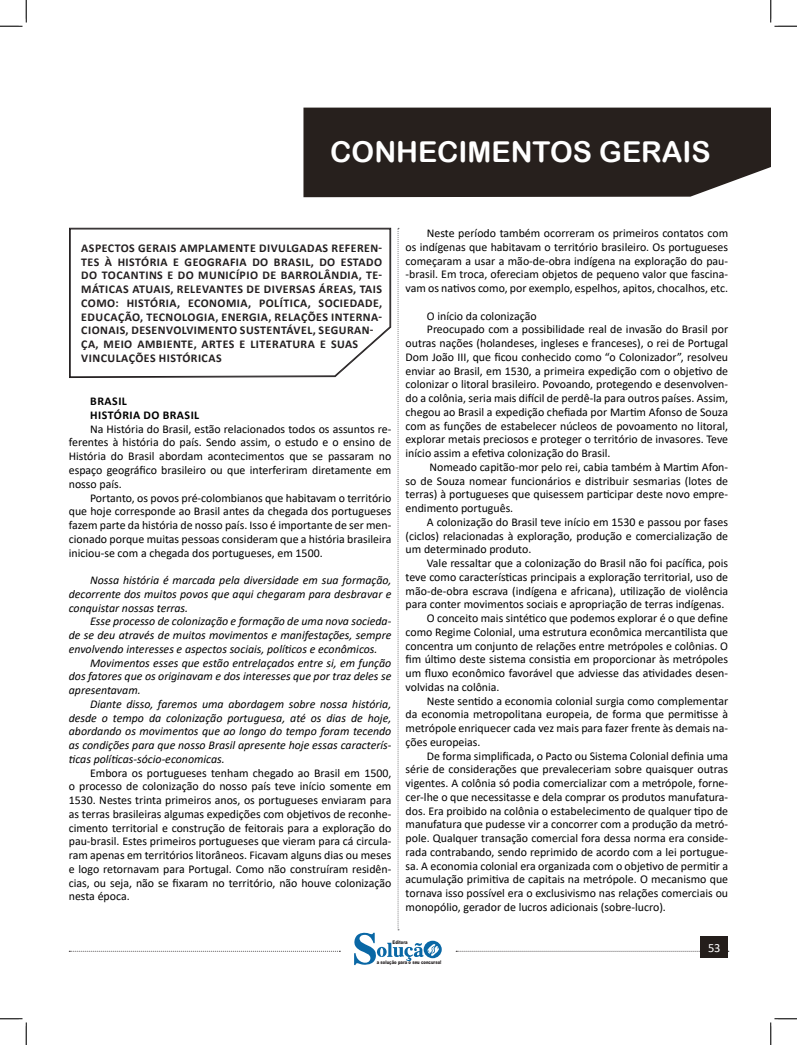
<style>
.page{position:relative;width:797px;height:1045px;background:#fff}
.page>*{position:absolute;margin:0;border:0;box-sizing:border-box;transform-origin:0 0}
.t1{font:28.75px "Arial Rounded MT Bold";color:#fff}
.t2{font:12.5px "Calibri";color:#fff}
.Normal__Web{font:11.88px/13.8px "Calibri";color:#000;text-align:justify}
.x_msonormal{font:11.88px/13.8px "Calibri";color:#000;text-align:justify}
.t3{font:italic 11.88px/13.8px "Calibri";color:#000;text-align:justify}
.CAIXINHAS{font:700 11.88px/13.8px "Calibri";letter-spacing:.04em;color:#231f20}
.TITULO_DE_LEI{font:700 11.88px "Calibri";letter-spacing:.04em;color:#000}
.t4{font:900 5px "Arial";color:#231f20;scale:.76 1}
</style>
<div class="page">
<svg style="left:69px;top:951px;width:271px;height:1px"></svg>
<svg style="left:456px;top:951px;width:273px;height:1px"></svg>
<div style="left:700px;top:936px;width:28px;height:22px;background:#241e1b"></div>
<svg style="left:354px;top:228px;width:88px;height:737px"></svg>
<div style="left:303px;top:108px;width:467px;height:89px;background:#27201d"></div>
<svg style="left:70px;top:229px;width:320px;height:148px"></svg>
<svg style="left:0;top:0;width:27px;height:27px"></svg>
<svg style="left:0;top:1018px;width:27px;height:27px"></svg>
<svg style="left:770px;top:0;width:27px;height:27px"></svg>
<svg style="left:770px;top:1018px;width:27px;height:27px"></svg>
<h1 class="t1" style="left:330px;top:134px;width:382px">CONHECIMENTOS GERAIS</h1>
<p class="CAIXINHAS" style="left:81px;top:241px;width:302px">ASPECTOS GERAIS AMPLAMENTE DIVULGADAS REFEREN-TES À HISTÓRIA E GEOGRAFIA DO BRASIL, DO ESTADO DO TOCANTINS E DO MUNICÍPIO DE BARROLÂNDIA, TE-MÁTICAS ATUAIS, RELEVANTES DE DIVERSAS ÁREAS, TAIS COMO: HISTÓRIA, ECONOMIA, POLÍTICA, SOCIEDADE, EDUCAÇÃO, TECNOLOGIA, ENERGIA, RELAÇÕES INTERNA-CIONAIS, DESENVOLVIMENTO SUSTENTÁVEL, SEGURAN-ÇA, MEIO AMBIENTE, ARTES E LITERATURA E SUAS VINCULAÇÕES HISTÓRICAS</p>
<p class="TITULO_DE_LEI" style="left:90px;top:393px;width:38px">BRASIL</p>
<p class="TITULO_DE_LEI" style="left:90px;top:406px;width:110px">HISTÓRIA DO BRASIL</p>
<p class="Normal__Web" style="left:69px;top:421px;width:324px;text-indent:21px">Na História do Brasil, estão relacionados todos os assuntos re&shy;ferentes à história do país. Sendo assim, o estudo e o ensino de História do Brasil abordam acontecimentos que se passaram no espaço geográfico brasileiro ou que interferiram diretamente em nosso país.</p>
<p class="Normal__Web" style="left:69px;top:490px;width:324px;text-indent:21px">Portanto, os povos pré-colombianos que habitavam o território que hoje corresponde ao Brasil antes da chegada dos portugueses fazem parte da história de nosso país. Isso é importante de ser men&shy;cionado porque muitas pessoas consideram que a história brasileira iniciou-se com a chegada dos portugueses, em 1500.</p>
<p class="t3" style="left:69px;top:573px;width:324px;text-indent:21px">Nossa história é marcada pela diversidade em sua formação, decorrente dos muitos povos que aqui chegaram para desbravar e conquistar nossas terras.</p>
<p class="t3" style="left:69px;top:614px;width:324px;text-indent:21px">Esse processo de colonização e formação de uma nova socieda&shy;de se deu através de muitos movimentos e manifestações, sempre envolvendo interesses e aspectos sociais, políticos e econômicos.</p>
<p class="t3" style="left:69px;top:655px;width:324px;text-indent:21px">Movimentos esses que estão entrelaçados entre si, em função dos fatores que os originavam e dos interesses que por traz deles se apresentavam.</p>
<p class="t3" style="left:69px;top:696px;width:324px;text-indent:21px">Diante disso, faremos uma abordagem sobre nossa história, desde o tempo da colonização portuguesa, até os dias de hoje, abordando os movimentos que ao longo do tempo foram tecendo as condições para que nosso Brasil apresente hoje essas caracterís&shy;ticas políticas-sócio-economicas.</p>
<p class="Normal__Web" style="left:69px;top:765px;width:324px;text-indent:21px">Embora os portugueses tenham chegado ao Brasil em 1500, o processo de colonização do nosso país teve início somente em 1530. Nestes trinta primeiros anos, os portugueses enviaram para as terras brasileiras algumas expedições com objetivos de reconhe&shy;cimento territorial e construção de feitorais para a exploração do pau-brasil. Estes primeiros portugueses que vieram para cá circula&shy;ram apenas em territórios litorâneos. Ficavam alguns dias ou meses e logo retornavam para Portugal. Como não construíram residên&shy;cias, ou seja, não se fixaram no território, não houve colonização nesta época.</p>
<p class="Normal__Web" style="left:405px;top:226px;width:324px;text-indent:21px">Neste período também ocorreram os primeiros contatos com os indígenas que habitavam o território brasileiro. Os portugueses começaram a usar a mão-de-obra indígena na exploração do pau--brasil. Em troca, ofereciam objetos de pequeno valor que fascina&shy;vam os nativos como, por exemplo, espelhos, apitos, chocalhos, etc.</p>
<p class="Normal__Web" style="left:427px;top:308px;width:111px">O início da colonização</p>
<p class="Normal__Web" style="left:405px;top:322px;width:324px;text-indent:21px">Preocupado com a possibilidade real de invasão do Brasil por outras nações (holandeses, ingleses e franceses), o rei de Portugal Dom João III, que ficou conhecido como “o Colonizador”, resolveu enviar ao Brasil, em 1530, a primeira expedição com o objetivo de colonizar o litoral brasileiro. Povoando, protegendo e desenvolven&shy;do a colônia, seria mais difícil de perdê-la para outros países. Assim, chegou ao Brasil a expedição chefiada por Martim Afonso de Souza com as funções de estabelecer núcleos de povoamento no litoral, explorar metais preciosos e proteger o território de invasores. Teve início assim a efetiva colonização do Brasil.</p>
<p class="Normal__Web" style="left:405px;top:460px;width:324px;text-indent:24px">Nomeado capitão-mor pelo rei, cabia também à Martim Afon&shy;so de Souza nomear funcionários e distribuir sesmarias (lotes de terras) à portugueses que quisessem participar deste novo empre&shy;endimento português.</p>
<p class="Normal__Web" style="left:405px;top:515px;width:324px;text-indent:21px">A colonização do Brasil teve início em 1530 e passou por fases (ciclos) relacionadas à exploração, produção e comercialização de um determinado produto.</p>
<p class="Normal__Web" style="left:405px;top:556px;width:324px;text-indent:21px">Vale ressaltar que a colonização do Brasil não foi pacífica, pois teve como características principais a exploração territorial, uso de mão-de-obra escrava (indígena e africana), utilização de violência para conter movimentos sociais e apropriação de terras indígenas.</p>
<p class="x_msonormal" style="left:405px;top:611px;width:324px;text-indent:21px">O conceito mais sintético que podemos explorar é o que define como Regime Colonial, uma estrutura econômica mercantilista que concentra um conjunto de relações entre metrópoles e colônias. O fim último deste sistema consistia em proporcionar às metrópoles um fluxo econômico favorável que adviesse das atividades desen&shy;volvidas na colônia.</p>
<p class="x_msonormal" style="left:405px;top:693px;width:324px;text-indent:21px">Neste sentido a economia colonial surgia como complementar da economia metropolitana europeia, de forma que permitisse à metrópole enriquecer cada vez mais para fazer frente às demais na&shy;ções europeias.</p>
<p class="x_msonormal" style="left:405px;top:748px;width:324px;text-indent:21px">De forma simplificada, o Pacto ou Sistema Colonial definia uma série de considerações que prevaleceriam sobre quaisquer outras vigentes. A colônia só podia comercializar com a metrópole, forne&shy;cer-lhe o que necessitasse e dela comprar os produtos manufatura&shy;dos. Era proibido na colônia o estabelecimento de qualquer tipo de manufatura que pudesse vir a concorrer com a produção da metró&shy;pole. Qualquer transação comercial fora dessa norma era conside&shy;rada contrabando, sendo reprimido de acordo com a lei portugue&shy;sa. A economia colonial era organizada com o objetivo de permitir a acumulação primitiva de capitais na metrópole. O mecanismo que tornava isso possível era o exclusivismo nas relações comerciais ou monopólio, gerador de lucros adicionais (sobre-lucro).</p>
<p class="t4" style="left:392px;top:939px;width:21px">Editora</p>
<p class="t4" style="left:377px;top:959px;width:86px">a solução para o seu concurso!</p>
<p class="t2" style="left:708px;top:939px;width:14px">53</p>
</div>
